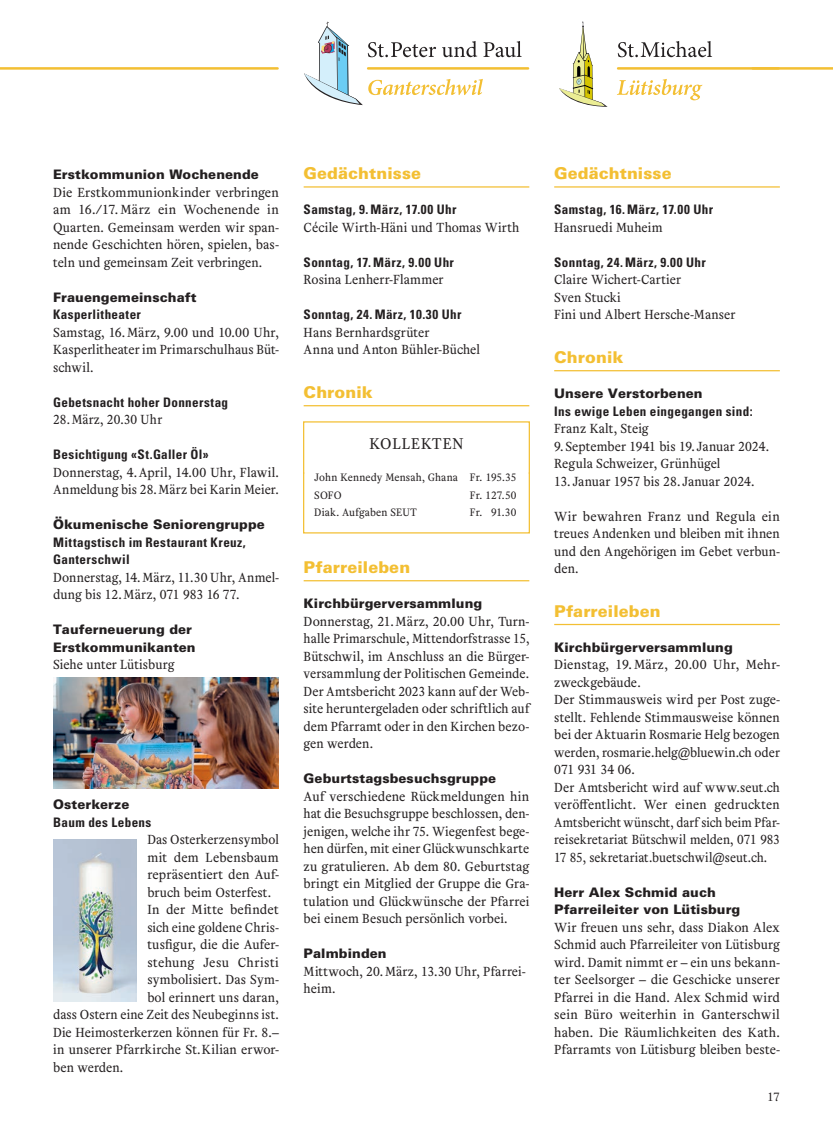
<style>
.page{position:relative;width:833px;height:1134px;background:#fff}
.page>*{position:absolute;margin:0;border:0;box-sizing:border-box;transform-origin:0 0}
.t1{font:900 16.25px "Univers LT Std";letter-spacing:.005em;color:#f3bf33}
.t2{font:16.25px "Helvetius";letter-spacing:.06em;color:#231f20}
.t3{font:13.75px/17.5px "Helvetius";letter-spacing:.005em;color:#231f20}
.t4{font:13.75px "Helvetius";letter-spacing:.025em;color:#231f20}
.t5{font:700 condensed 13.12px/17.5px "Univers LT Std";letter-spacing:.025em;color:#231f20}
.t6{font:900 13.12px/17.5px "Univers LT Std";letter-spacing:.005em;color:#231f20}
.t7{font:12.5px "Helvetius";color:#231f20}
.t8{font:11.25px/17.5px "Helvetius";letter-spacing:.005em;color:#231f20}
</style>
<div class="page">
<hr style="left:554px;top:186px;width:226px;height:2px;background:#f3bf33">
<hr style="left:554px;top:370px;width:226px;height:1px;background:#f3bf33">
<hr style="left:554px;top:624px;width:226px;height:1px;background:#f3bf33">
<svg style="left:617px;top:79px;width:85px;height:21px"></svg>
<svg style="left:618px;top:41px;width:94px;height:16px"></svg>
<svg style="left:559px;top:21px;width:48px;height:86px"></svg>
<hr style="left:618px;top:67px;width:160px;height:3px;background:#f3bf33">
<img style="left:53px;top:678px;width:226px;height:110px">
<img style="left:54px;top:839px;width:83px;height:163px">
<hr style="left:304px;top:186px;width:225px;height:2px;background:#f3bf33">
<hr style="left:304px;top:405px;width:225px;height:1px;background:#f3bf33">
<div style="left:303px;top:421px;width:227px;height:53px;border:1px solid #f3bf33"></div>
<div style="left:303px;top:472px;width:227px;height:61px;border:1px solid #f3bf33"></div>
<hr style="left:304px;top:580px;width:225px;height:1px;background:#f3bf33">
<hr style="left:368px;top:67px;width:160px;height:3px;background:#f3bf33">
<svg style="left:304px;top:22px;width:217px;height:83px"></svg>
<hr style="left:0;top:67px;width:277px;height:3px;background:#f3bf33">
<hr style="left:752px;top:67px;width:81px;height:3px;background:#f3bf33">
<p class="t6" style="left:53px;top:166px;width:207px">Erstkommunion Wochenende</p>
<p class="t3" style="left:53px;top:183px;width:227px;text-align:justify">Die Erstkommunionkinder verbringen am 16./17. März ein Wochenende in Quarten. Gemeinsam werden wir span&shy;nende Geschichten hören, spielen, bas&shy;teln und gemeinsam Zeit verbringen.</p>
<p class="t6" style="left:53px;top:288px;width:145px">Frauengemeinschaft</p>
<p class="t5" style="left:53px;top:306px;width:89px">Kasperlitheater</p>
<p class="t3" style="left:53px;top:323px;width:227px;text-align:justify">Samstag, 16. März, 9.00 und 10.00 Uhr, Kasperlitheater im Primarschulhaus Büt&shy;schwil.</p>
<p class="t5" style="left:53px;top:393px;width:176px">Gebetsnacht hoher Donnerstag</p>
<p class="t3" style="left:53px;top:411px;width:110px">28. März, 20.30 Uhr</p>
<p class="t5" style="left:53px;top:446px;width:157px">Besichtigung «St.Galler Öl»</p>
<p class="t3" style="left:53px;top:463px;width:227px">Donnerstag, 4. April, 14.00 Uhr, Flawil.<br>Anmeldung bis 28. März bei Karin Meier.</p>
<p class="t6" style="left:53px;top:516px;width:213px">Ökumenische Seniorengruppe</p>
<p class="t5" style="left:53px;top:533px;width:194px">Mittagstisch im Restaurant Kreuz,<br>Ganterschwil</p>
<p class="t3" style="left:53px;top:568px;width:227px">Donnerstag, 14. März, 11.30 Uhr, Anmel&shy;dung bis 12. März, 071 983 16 77.</p>
<p class="t6" style="left:53px;top:621px;width:144px">Tauferneuerung der<br>Erstkommunikanten</p>
<p class="t3" style="left:53px;top:656px;width:123px">Siehe unter Lütisburg</p>
<p class="t6" style="left:53px;top:796px;width:78px">Osterkerze</p>
<p class="t5" style="left:53px;top:813px;width:100px">Baum des Lebens</p>
<p class="t3" style="left:147px;top:831px;width:133px">Das Osterkerzensymbol</p>
<p class="t3" style="left:147px;top:848px;width:133px">mit dem Lebensbaum</p>
<p class="t3" style="left:147px;top:866px;width:133px">repräsentiert den Auf-</p>
<p class="t3" style="left:147px;top:883px;width:125px">bruch beim Osterfest.</p>
<p class="t3" style="left:147px;top:901px;width:133px">In der Mitte befindet</p>
<p class="t3" style="left:147px;top:918px;width:133px">sich eine goldene Chris-</p>
<p class="t3" style="left:147px;top:936px;width:133px">tusfigur, die die Aufer-</p>
<p class="t4" style="left:147px;top:953px;width:133px">stehung Jesu Christi</p>
<p class="t3" style="left:147px;top:971px;width:133px">symbolisiert. Das Sym-</p>
<p class="t3" style="left:147px;top:988px;width:133px">bol erinnert uns daran,</p>
<p class="t3" style="left:53px;top:1006px;width:227px">dass Ostern eine Zeit des Neubeginns ist.</p>
<p class="t3" style="left:53px;top:1023px;width:227px">Die Heimosterkerzen können für Fr. 8.–</p>
<p class="t3" style="left:53px;top:1041px;width:227px">in unserer Pfarrkirche St. Kilian erwor-</p>
<p class="t3" style="left:53px;top:1058px;width:72px">ben werden.</p>
<p class="t1" style="left:304px;top:163px;width:119px">Gedächtnisse</p>
<p class="t5" style="left:304px;top:201px;width:154px">Samstag, 9. März, 17.00 Uhr</p>
<p class="t3" style="left:304px;top:218px;width:217px">Cécile Wirth-Häni und Thomas Wirth</p>
<p class="t5" style="left:304px;top:253px;width:152px">Sonntag, 17. März, 9.00 Uhr</p>
<p class="t3" style="left:304px;top:271px;width:141px">Rosina Lenherr-Flammer</p>
<p class="t5" style="left:304px;top:306px;width:159px">Sonntag, 24. März, 10.30 Uhr</p>
<p class="t3" style="left:304px;top:323px;width:178px">Hans Bernhardsgrüter<br>Anna und Anton Bühler-Büchel</p>
<p class="t1" style="left:304px;top:382px;width:71px">Chronik</p>
<p class="t2" style="left:370px;top:433px;width:95px">KOLLEKTEN</p>
<p class="t8" style="left:314px;top:469px;width:203px">John Kennedy Mensah, Ghana Fr. 195.35<br>SOFO</p>
<p class="t8" style="left:470px;top:486px;width:48px">Fr. 127.50</p>
<p class="t8" style="left:314px;top:504px;width:104px">Diak. Aufgaben SEUT</p>
<p class="t8" style="left:470px;top:504px;width:48px">Fr. 91.30</p>
<p class="t1" style="left:304px;top:557px;width:108px">Pfarreileben</p>
<p class="t6" style="left:304px;top:594px;width:180px">Kirchbürgerversammlung</p>
<p class="t3" style="left:304px;top:612px;width:227px;text-align:justify">Donnerstag, 21. März, 20.00 Uhr, Turn&shy;halle Primarschule, Mittendorfstrasse 15, Bütschwil, im Anschluss an die Bürger&shy;versammlung der Politischen Gemeinde.<br>Der Amtsbericht 2023 kann auf der Web&shy;site heruntergeladen oder schriftlich auf dem Pfarramt oder in den Kirchen bezo&shy;gen werden.</p>
<p class="t6" style="left:304px;top:769px;width:194px">Geburtstagsbesuchsgruppe</p>
<p class="t3" style="left:304px;top:787px;width:227px;text-align:justify">Auf verschiedene Rückmeldungen hin hat die Besuchsgruppe beschlossen, den&shy;jenigen, welche ihr 75. Wiegenfest bege&shy;hen dürfen, mit einer Glückwunschkarte zu gratulieren. Ab dem 80. Geburtstag bringt ein Mitglied der Gruppe die Gra&shy;tulation und Glückwünsche der Pfarrei bei einem Besuch persönlich vorbei.</p>
<p class="t6" style="left:304px;top:944px;width:84px">Palmbinden</p>
<p class="t3" style="left:304px;top:962px;width:223px">Mittwoch, 20. März, 13.30 Uhr, Pfarrei&shy;heim.</p>
<p class="t1" style="left:554px;top:163px;width:119px">Gedächtnisse</p>
<p class="t5" style="left:554px;top:201px;width:160px">Samstag, 16. März, 17.00 Uhr</p>
<p class="t3" style="left:554px;top:218px;width:110px">Hansruedi Muheim</p>
<p class="t5" style="left:554px;top:253px;width:153px">Sonntag, 24. März, 9.00 Uhr</p>
<p class="t3" style="left:554px;top:271px;width:183px">Claire Wichert-Cartier<br>Sven Stucki<br>Fini und Albert Hersche-Manser</p>
<p class="t1" style="left:554px;top:347px;width:71px">Chronik</p>
<p class="t6" style="left:554px;top:384px;width:150px">Unsere Verstorbenen</p>
<p class="t5" style="left:554px;top:402px;width:200px">Ins ewige Leben eingegangen sind:</p>
<p class="t3" style="left:554px;top:420px;width:96px">Franz Kalt, Steig</p>
<p class="t3" style="left:554px;top:437px;width:216px">9. September 1941 bis 19. Januar 2024.<br>Regula Schweizer, Grünhügel</p>
<p class="t3" style="left:554px;top:472px;width:202px">13. Januar 1957 bis 28. Januar 2024.</p>
<p class="t3" style="left:554px;top:507px;width:227px;text-align:justify">Wir bewahren Franz und Regula ein treues Andenken und bleiben mit ihnen und den Angehörigen im Gebet verbun&shy;den.</p>
<p class="t1" style="left:554px;top:601px;width:108px">Pfarreileben</p>
<p class="t6" style="left:554px;top:638px;width:180px">Kirchbürgerversammlung</p>
<p class="t3" style="left:554px;top:656px;width:227px">Dienstag, 19. März, 20.00 Uhr, Mehr&shy;zweckgebäude.<br>Der Stimmausweis wird per Post zuge&shy;stellt. Fehlende Stimmausweise können bei der Aktuarin Rosmarie Helg bezogen werden, rosmarie.helg@bluewin.ch oder 071 931 34 06.<br>Der Amtsbericht wird auf www.seut.ch veröffentlicht. Wer einen gedruckten Amtsbericht wünscht, darf sich beim Pfar&shy;reisekretariat Bütschwil melden, 071 983<br>17 85, sekretariat.buetschwil@seut.ch.</p>
<p class="t6" style="left:554px;top:883px;width:188px">Herr Alex Schmid auch<br>Pfarreileiter von Lütisburg</p>
<p class="t3" style="left:554px;top:918px;width:227px;text-align:justify">Wir freuen uns sehr, dass Diakon Alex Schmid auch Pfarreileiter von Lütisburg wird. Damit nimmt er – ein uns bekann&shy;ter Seelsorger – die Geschicke unserer Pfarrei in die Hand. Alex Schmid wird sein Büro weiterhin in Ganterschwil haben. Die Räumlichkeiten des Kath.<br>Pfarramts von Lütisburg bleiben beste-</p>
<p class="t7" style="left:767px;top:1088px;width:14px">17</p>
</div>
